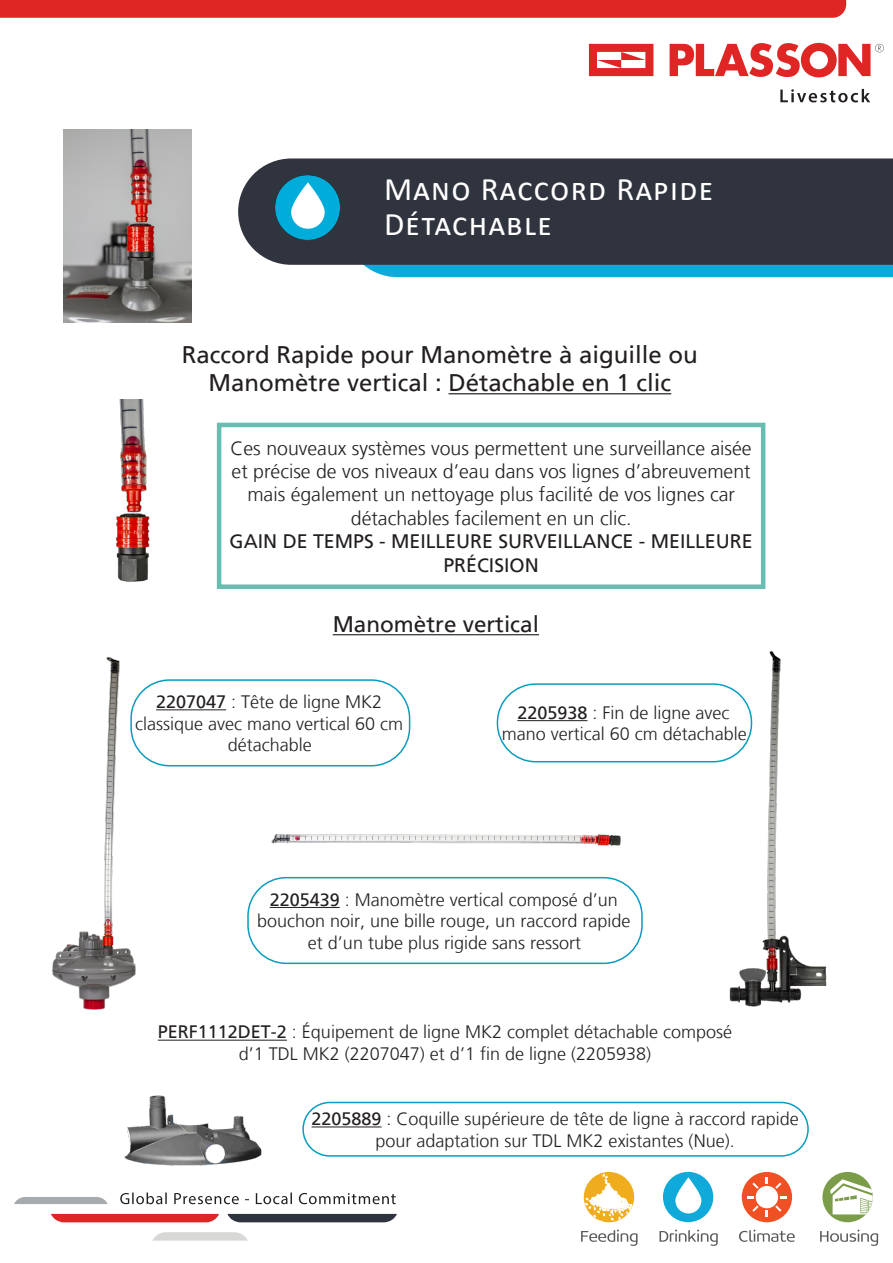
<style>
.page{position:relative;width:893px;height:1263px;background:#fff}
.page>*{position:absolute;margin:0;border:0;box-sizing:border-box;transform-origin:0 0}
.t1{font:33px "Calibri";letter-spacing:.04em;color:#fff}
.t2{font:24px/28.8px "Frutiger LT";color:#231f20;text-align:center}
.t3{font:22.5px "Frutiger LT";color:#231f20}
.t4{font:300 19.5px/23.4px "Frutiger LT";color:#231f20;text-align:center}
.t5{font:19.5px/23.4px "Frutiger LT";color:#231f20;text-align:center}
.t6{font:300 18px/21.6px "Frutiger LT";color:#231f20;text-align:center}
.s1{font-weight:400}
</style>
<div class="page">
<img style="left:115px;top:400px;width:35px;height:182px">
<img style="left:52px;top:657px;width:85px;height:352px">
<img style="left:728px;top:651px;width:98px;height:356px">
<img style="left:271px;top:834px;width:350px;height:12px">
<hr style="left:449px;top:393px;width:222px;height:1px;background:#231f20">
<hr style="left:270px;top:907px;width:70px;height:1px;background:#231f20">
<div style="left:247px;top:877px;width:396px;height:87px;border:2px solid #089cc1;border-radius:38px"></div>
<hr style="left:156px;top:709px;width:70px;height:1px;background:#231f20">
<div style="left:130px;top:679px;width:280px;height:87px;border:2px solid #089cc1;border-radius:38px"></div>
<hr style="left:517px;top:720px;width:70px;height:1px;background:#231f20">
<div style="left:497px;top:683px;width:255px;height:79px;border:2px solid #089cc1;border-radius:38px"></div>
<hr style="left:158px;top:1040px;width:129px;height:1px;background:#231f20">
<hr style="left:333px;top:634px;width:206px;height:1px;background:#231f20">
<img style="left:124px;top:1095px;width:138px;height:71px">
<hr style="left:312px;top:1126px;width:70px;height:1px;background:#231f20">
<div style="left:302px;top:1102px;width:507px;height:55px;border:2px solid #089cc1;border-radius:27px"></div>
<img style="left:63px;top:130px;width:129px;height:192px">
<div style="left:217px;top:423px;width:548px;height:166px;border:4px solid #66bdb0"></div>
<svg style="left:589px;top:44px;width:64px;height:32px"></svg>
<svg style="left:670px;top:43px;width:214px;height:34px"></svg>
<svg style="left:780px;top:89px;width:90px;height:13px"></svg>
<div style="left:0;top:0;width:846px;height:18px;background:#e02525"></div>
<div style="left:364px;top:265px;width:529px;height:12px;background:#0faad9"></div>
<div style="left:238px;top:158px;width:655px;height:107px;background:#30343e"></div>
<img style="left:272px;top:176px;width:71px;height:68px">
<svg style="left:120px;top:1192px;width:276px;height:12px"></svg>
<svg style="left:51px;top:1214px;width:168px;height:8px"></svg>
<svg style="left:227px;top:1214px;width:170px;height:8px"></svg>
<svg style="left:153px;top:1232px;width:94px;height:8px"></svg>
<svg style="left:14px;top:1197px;width:94px;height:7px"></svg>
<div style="left:663px;top:1172px;width:50px;height:50px;background:#0faad9;border-radius:50%"></div>
<div style="left:742px;top:1172px;width:50px;height:50px;background:#f05024;border-radius:50%"></div>
<div style="left:756px;top:1186px;width:22px;height:22px;background:#fff;border-radius:50%"></div>
<svg style="left:766px;top:1177px;width:2px;height:7px"></svg>
<svg style="left:766px;top:1210px;width:2px;height:7px"></svg>
<svg style="left:780px;top:1196px;width:6px;height:2px"></svg>
<svg style="left:747px;top:1196px;width:7px;height:2px"></svg>
<svg style="left:775px;top:1182px;width:6px;height:7px"></svg>
<svg style="left:752px;top:1205px;width:7px;height:7px"></svg>
<svg style="left:775px;top:1205px;width:6px;height:7px"></svg>
<svg style="left:752px;top:1182px;width:7px;height:7px"></svg>
<svg style="left:739px;top:1229px;width:56px;height:13px"></svg>
<div style="left:822px;top:1172px;width:51px;height:50px;background:#7b9d4a;border-radius:50%"></div>
<svg style="left:820px;top:1229px;width:58px;height:17px"></svg>
<svg style="left:830px;top:1179px;width:43px;height:35px"></svg>
<svg style="left:675px;top:1177px;width:26px;height:36px"></svg>
<svg style="left:659px;top:1229px;width:59px;height:17px"></svg>
<svg style="left:581px;top:1229px;width:56px;height:17px"></svg>
<svg style="left:584px;top:1172px;width:50px;height:50px"></svg>
<svg style="left:585px;top:1174px;width:48px;height:47px"></svg>
<p class="t1" style="left:384px;top:167px;width:331px">Mano Raccord Rapide</p>
<p class="t1" style="left:384px;top:201px;width:169px">Détachable</p>
<p class="t2" style="left:182px;top:340px;width:518px">Raccord Rapide pour Manomètre à aiguille ou<br>Manomètre vertical : Détachable en 1 clic</p>
<p class="t4" style="left:231px;top:436px;width:523px">Ces nouveaux systèmes vous permettent une surveillance aisée et précise de vos niveaux d’eau dans vos lignes d’abreuvement mais également un nettoyage plus facilité de vos lignes car détachables facilement en un clic.</p>
<p class="t5" style="left:230px;top:530px;width:524px">GAIN DE TEMPS - MEILLEURE SURVEILLANCE - MEILLEURE<br>PRÉCISION</p>
<p class="t3" style="left:333px;top:611px;width:208px">Manomètre vertical</p>
<p class="t6" style="left:135px;top:691px;width:269px"><span class="s1">2207047</span> : Tête de ligne MK2 classique avec mano vertical 60 cm détachable</p>
<p class="t6" style="left:502px;top:702px;width:246px"><span class="s1">2205938</span> : Fin de ligne avec mano vertical 60 cm détachable</p>
<p class="t6" style="left:257px;top:889px;width:375px"><span class="s1">2205439</span> : Manomètre vertical composé d’un bouchon noir, une bille rouge, un raccord rapide et d’un tube plus rigide sans ressort</p>
<p class="t6" style="left:158px;top:1021px;width:576px"><span class="s1">PERF1112DET-2</span> : Équipement de ligne MK2 complet détachable composé</p>
<p class="t6" style="left:239px;top:1043px;width:414px">d’1 TDL MK2 (2207047) et d’1 fin de ligne (2205938)</p>
<p class="t6" style="left:312px;top:1108px;width:489px"><span class="s1">2205889</span> : Coquille supérieure de tête de ligne à raccord rapide pour adaptation sur TDL MK2 existantes (Nue).</p>
</div>
